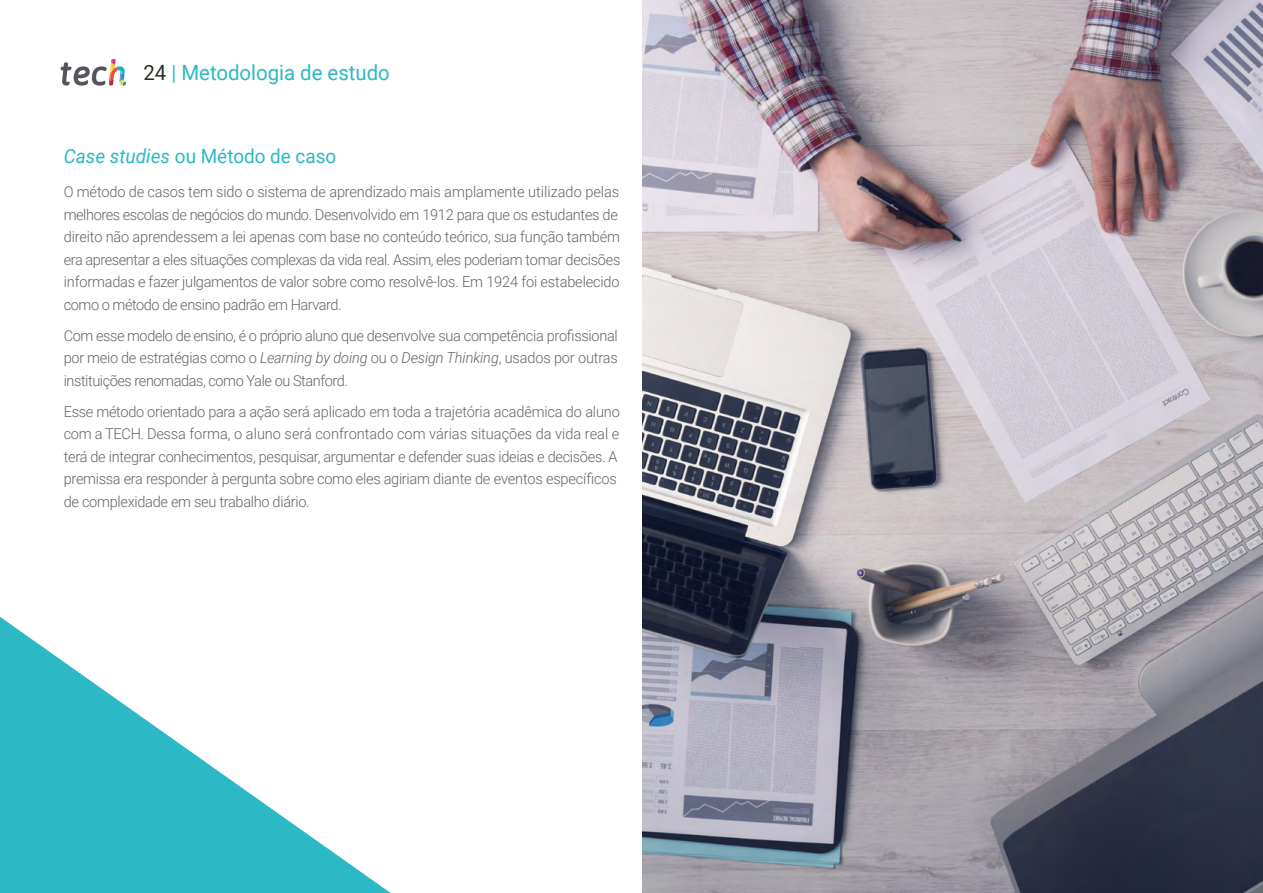
<style>
.page{position:relative;width:1263px;height:893px;background:#fff}
.page>*{position:absolute;margin:0;border:0;box-sizing:border-box;transform-origin:0 0}
.t1{font:21px "Roboto";color:#2db8c5}
.t2{font:19.5px "Roboto";color:#2db8c5}
.t3{font:300 15px/22.5px "Roboto";letter-spacing:-.02em;color:#61646a}
.s1{color:#312e20}
.s2{font-style:italic}
</style>
<div class="page">
<img style="left:642px;top:0;width:621px;height:893px">
<svg style="left:61px;top:59px;width:65px;height:27px"></svg>
<svg style="left:0;top:617px;width:391px;height:276px"></svg>
<h1 class="t1" style="left:144px;top:57px;width:248px"><span class="s1">24</span> | Metodologia de estudo</h1>
<h2 class="t2" style="left:64px;top:142px;width:274px"><span class="s2">Case studies</span> ou Método de caso</h2>
<p class="t3" style="left:64px;top:180px;width:558px">O método de casos tem sido o sistema de aprendizado mais amplamente utilizado pelas melhores escolas de negócios do mundo. Desenvolvido em 1912 para que os estudantes de direito não aprendessem a lei apenas com base no conteúdo teórico, sua função também era apresentar a eles situações complexas da vida real. Assim, eles poderiam tomar decisões informadas e fazer julgamentos de valor sobre como resolvê-los. Em 1924 foi estabelecido como o método de ensino padrão em Harvard.</p>
<p class="t3" style="left:64px;top:324px;width:556px;text-align:justify">Com esse modelo de ensino, é o próprio aluno que desenvolve sua competência profissional por meio de estratégias como o <span class="s2">Learning by doing</span> ou o <span class="s2">Design Thinking</span>, usados por outras instituições renomadas, como Yale ou Stanford.</p>
<p class="t3" style="left:64px;top:400px;width:558px">Esse método orientado para a ação será aplicado em toda a trajetória acadêmica do aluno com a TECH. Dessa forma, o aluno será confrontado com várias situações da vida real e terá de integrar conhecimentos, pesquisar, argumentar e defender suas ideias e decisões. A premissa era responder à pergunta sobre como eles agiriam diante de eventos específicos de complexidade em seu trabalho diário.</p>
</div>
